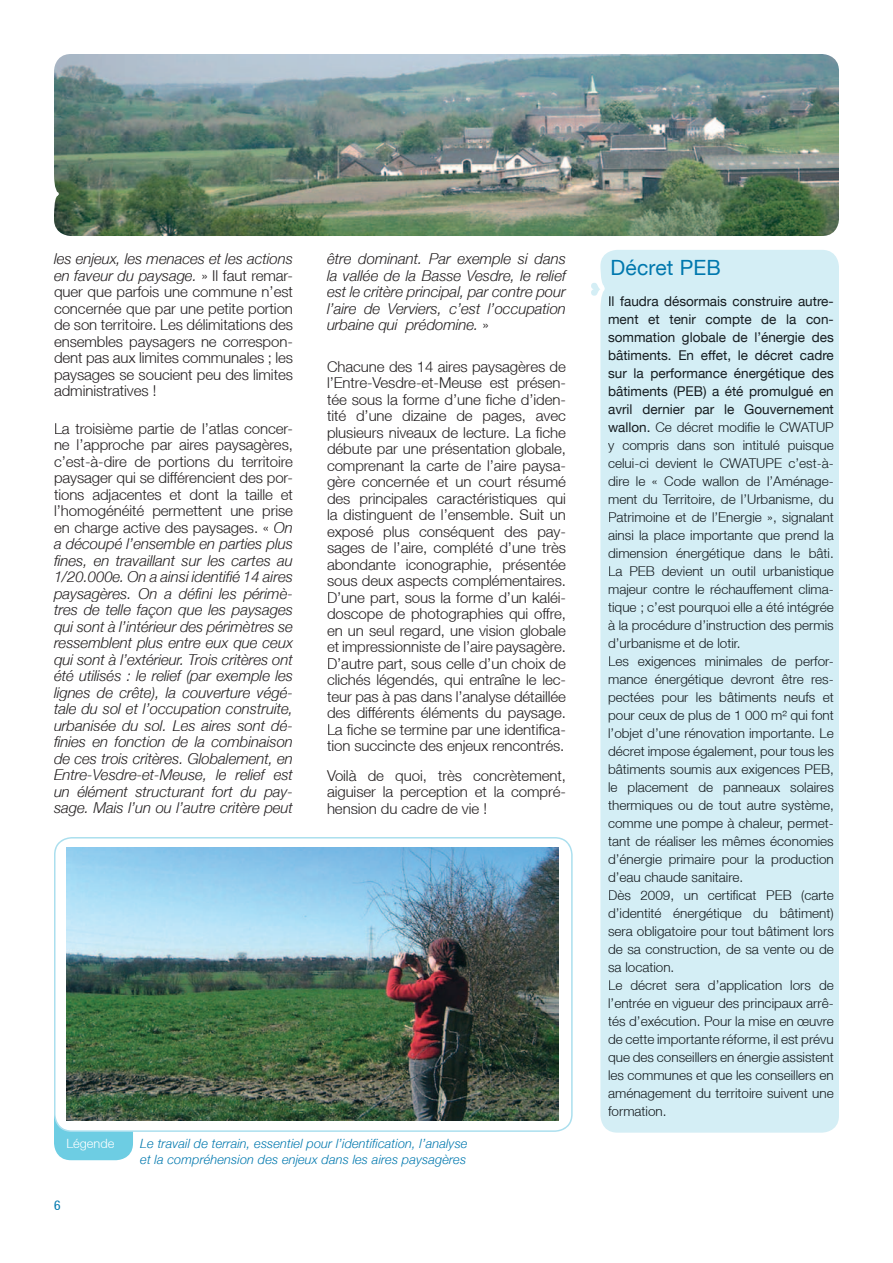
<style>
.page{position:relative;width:893px;height:1263px;background:#fff}
.page>*{position:absolute;margin:0;border:0;box-sizing:border-box;transform-origin:0 0}
.t1{font:21px "Helvetica Neue LT";letter-spacing:.01em;color:#0078ae}
.t2{font:300 15px/16.5px "Helvetica Neue LT";letter-spacing:-.005em;color:#231f20;text-align:justify}
.t3{font:italic 300 15px/16.5px "Helvetica Neue LT";letter-spacing:-.005em;color:#231f20;text-align:justify}
.t4{font:300 13.5px/18px "Helvetica Neue LT";color:#151b1f}
.t5{font:condensed 13.5px "Helvetica Neue LT";color:#0078ae}
.t6{font:italic 300 12.75px/16.5px "Helvetica Neue LT";letter-spacing:.01em;color:#0078ae}
.t7{font:300 12.75px "Helvetica Neue LT";color:#fff}
.s1{font-style:italic}
.s2{font-style:normal}
.s3{font-weight:400}
</style>
<div class="page">
<img style="left:54px;top:54px;width:785px;height:182px">
<div style="left:54px;top:1085px;width:79px;height:75px;background:#6dcde3;border-radius:17px"></div>
<svg style="left:54px;top:837px;width:519px;height:295px"></svg>
<div style="left:600px;top:250px;width:239px;height:883px;background:#d4eef5"></div>
<div style="left:609px;top:296px;width:224px;height:10px;background:#d4eef5"></div>
<div style="left:609px;top:314px;width:224px;height:13px;background:#d4eef5"></div>
<div style="left:608px;top:332px;width:226px;height:13px;background:#d4eef5"></div>
<div style="left:609px;top:350px;width:225px;height:12px;background:#d4eef5"></div>
<div style="left:608px;top:368px;width:226px;height:13px;background:#d4eef5"></div>
<div style="left:609px;top:386px;width:225px;height:13px;background:#d4eef5"></div>
<div style="left:609px;top:404px;width:225px;height:13px;background:#d4eef5"></div>
<div style="left:608px;top:422px;width:41px;height:10px;background:#d4eef5"></div>
<div style="left:651px;top:422px;width:183px;height:10px;background:#d4eef5"></div>
<div style="left:608px;top:440px;width:226px;height:13px;background:#d4eef5"></div>
<div style="left:608px;top:458px;width:225px;height:10px;background:#d4eef5"></div>
<div style="left:609px;top:476px;width:224px;height:13px;background:#d4eef5"></div>
<div style="left:609px;top:494px;width:225px;height:12px;background:#d4eef5"></div>
<div style="left:609px;top:512px;width:225px;height:13px;background:#d4eef5"></div>
<div style="left:608px;top:530px;width:226px;height:13px;background:#d4eef5"></div>
<div style="left:609px;top:548px;width:225px;height:13px;background:#d4eef5"></div>
<div style="left:609px;top:566px;width:225px;height:13px;background:#d4eef5"></div>
<div style="left:609px;top:584px;width:224px;height:13px;background:#d4eef5"></div>
<div style="left:608px;top:602px;width:226px;height:13px;background:#d4eef5"></div>
<div style="left:608px;top:620px;width:226px;height:13px;background:#d4eef5"></div>
<div style="left:609px;top:638px;width:132px;height:10px;background:#d4eef5"></div>
<div style="left:609px;top:656px;width:224px;height:13px;background:#d4eef5"></div>
<div style="left:609px;top:674px;width:224px;height:13px;background:#d4eef5"></div>
<div style="left:609px;top:692px;width:225px;height:13px;background:#d4eef5"></div>
<div style="left:609px;top:710px;width:225px;height:13px;background:#d4eef5"></div>
<div style="left:609px;top:728px;width:225px;height:13px;background:#d4eef5"></div>
<div style="left:609px;top:746px;width:225px;height:13px;background:#d4eef5"></div>
<div style="left:609px;top:764px;width:225px;height:13px;background:#d4eef5"></div>
<div style="left:609px;top:782px;width:225px;height:13px;background:#d4eef5"></div>
<div style="left:608px;top:800px;width:226px;height:13px;background:#d4eef5"></div>
<div style="left:608px;top:818px;width:225px;height:13px;background:#d4eef5"></div>
<div style="left:608px;top:836px;width:226px;height:10px;background:#d4eef5"></div>
<div style="left:609px;top:854px;width:225px;height:13px;background:#d4eef5"></div>
<div style="left:609px;top:872px;width:134px;height:10px;background:#d4eef5"></div>
<div style="left:609px;top:890px;width:225px;height:13px;background:#d4eef5"></div>
<div style="left:609px;top:908px;width:225px;height:13px;background:#d4eef5"></div>
<div style="left:608px;top:926px;width:226px;height:13px;background:#d4eef5"></div>
<div style="left:609px;top:944px;width:225px;height:12px;background:#d4eef5"></div>
<div style="left:608px;top:962px;width:65px;height:10px;background:#d4eef5"></div>
<div style="left:609px;top:980px;width:225px;height:13px;background:#d4eef5"></div>
<div style="left:609px;top:998px;width:224px;height:13px;background:#d4eef5"></div>
<div style="left:608px;top:1016px;width:226px;height:10px;background:#d4eef5"></div>
<div style="left:609px;top:1034px;width:225px;height:13px;background:#d4eef5"></div>
<div style="left:609px;top:1052px;width:225px;height:13px;background:#d4eef5"></div>
<div style="left:609px;top:1070px;width:225px;height:13px;background:#d4eef5"></div>
<div style="left:608px;top:1088px;width:226px;height:13px;background:#d4eef5"></div>
<div style="left:608px;top:1106px;width:57px;height:10px;background:#d4eef5"></div>
<svg style="left:591px;top:283px;width:9px;height:13px"></svg>
<img style="left:66px;top:848px;width:493px;height:272px">
<p class="t2" style="left:54px;top:250px;width:240px"><span class="s1">les enjeux, les menaces et les actions en faveur du paysage.</span> » Il faut remar&shy;quer que parfois une commune n’est concernée que par une petite portion de son territoire. Les délimitations des ensembles paysagers ne correspon&shy;dent pas aux limites communales ; les paysages se soucient peu des limites administratives !</p>
<p class="t3" style="left:54px;top:420px;width:240px"><span class="s2">La troisième partie de l’atlas concer&shy;ne l’approche par aires paysagères, c’est-à-dire de portions du territoire paysager qui se différencient des por&shy;tions adjacentes et dont la taille et l’homogénéité permettent une prise en charge active des paysages. «</span> On a découpé l’ensemble en parties plus fines, en travaillant sur les cartes au 1/20.000e. On a ainsi identifié 14 aires paysagères. On a défini les périmè&shy;tres de telle façon que les paysages qui sont à l’intérieur des périmètres se ressemblent plus entre eux que ceux qui sont à l’extérieur. Trois critères ont été utilisés : le relief (par exemple les lignes de crête), la couverture végé&shy;tale du sol et l’occupation construite, urbanisée du sol. Les aires sont dé&shy;finies en fonction de la combinaison de ces trois critères. Globalement, en Entre-Vesdre-et-Meuse, le relief est un élément structurant fort du pay&shy;sage. Mais l’un ou l’autre critère peut</p>
<p class="t3" style="left:327px;top:251px;width:240px">être dominant. Par exemple si dans la vallée de la Basse Vesdre, le relief est le critère principal, par contre pour l’aire de Verviers, c’est l’occupation urbaine qui prédomine. <span class="s2">»</span></p>
<p class="t2" style="left:327px;top:358px;width:240px">Chacune des 14 aires paysagères de l’Entre-Vesdre-et-Meuse est présen&shy;tée sous la forme d’une fiche d’iden&shy;tité d’une dizaine de pages, avec plusieurs niveaux de lecture. La fiche débute par une présentation globale, comprenant la carte de l’aire paysa&shy;gère concernée et un court résumé des principales caractéristiques qui la distinguent de l’ensemble. Suit un exposé plus conséquent des pay&shy;sages de l’aire, complété d’une très abondante iconographie, présentée sous deux aspects complémentaires.<br>D’une part, sous la forme d’un kaléi&shy;doscope de photographies qui offre, en un seul regard, une vision globale et impressionniste de l’aire paysagère.<br>D’autre part, sous celle d’un choix de clichés légendés, qui entraîne le lec&shy;teur pas à pas dans l’analyse détaillée des différents éléments du paysage.<br>La fiche se termine par une identifica&shy;tion succincte des enjeux rencontrés.</p>
<p class="t2" style="left:327px;top:767px;width:240px">Voilà de quoi, très concrètement, aiguiser la perception et la compré&shy;hension du cadre de vie !</p>
<p class="t7" style="left:66px;top:1136px;width:49px">Légende</p>
<p class="t5" style="left:54px;top:1197px;width:8px">6</p>
<p class="t6" style="left:140px;top:1135px;width:329px">Le travail de terrain, essentiel pour l’identification, l’analyse et la compréhension des enjeux dans les aires paysagères</p>
<h1 class="t1" style="left:611px;top:255px;width:112px">Décret PEB</h1>
<p class="t4" style="left:608px;top:292px;width:227px"><span class="s3">Il faudra désormais construire autre&shy;ment et tenir compte de la con&shy;sommation globale de l’énergie des bâtiments. En effet, le décret cadre sur la performance énergétique des bâtiments (PEB) a été promulgué en avril dernier par le Gouvernement wallon.</span> Ce décret modifie le CWATUP y compris dans son intitulé puisque celui-ci devient le CWATUPE c’est-à&shy;dire le « Code wallon de l’Aménage&shy;ment du Territoire, de l’Urbanisme, du Patrimoine et de l’Energie », signalant ainsi la place importante que prend la dimension énergétique dans le bâti.<br>La PEB devient un outil urbanistique majeur contre le réchauffement clima&shy;tique ; c’est pourquoi elle a été intégrée à la procédure d’instruction des permis d’urbanisme et de lotir.<br>Les exigences minimales de perfor&shy;mance énergétique devront être res&shy;pectées pour les bâtiments neufs et pour ceux de plus de 1 000 m² qui font l’objet d’une rénovation importante. Le décret impose également, pour tous les bâtiments soumis aux exigences PEB, le placement de panneaux solaires thermiques ou de tout autre système, comme une pompe à chaleur, permet&shy;tant de réaliser les mêmes économies d’énergie primaire pour la production d’eau chaude sanitaire.<br>Dès 2009, un certificat PEB (carte d’identité énergétique du bâtiment) sera obligatoire pour tout bâtiment lors de sa construction, de sa vente ou de sa location.<br>Le décret sera d’application lors de l’entrée en vigueur des principaux arrê&shy;tés d’exécution. Pour la mise en œuvre de cette importante réforme, il est prévu que des conseillers en énergie assistent les communes et que les conseillers en aménagement du territoire suivent une formation.</p>
</div>
